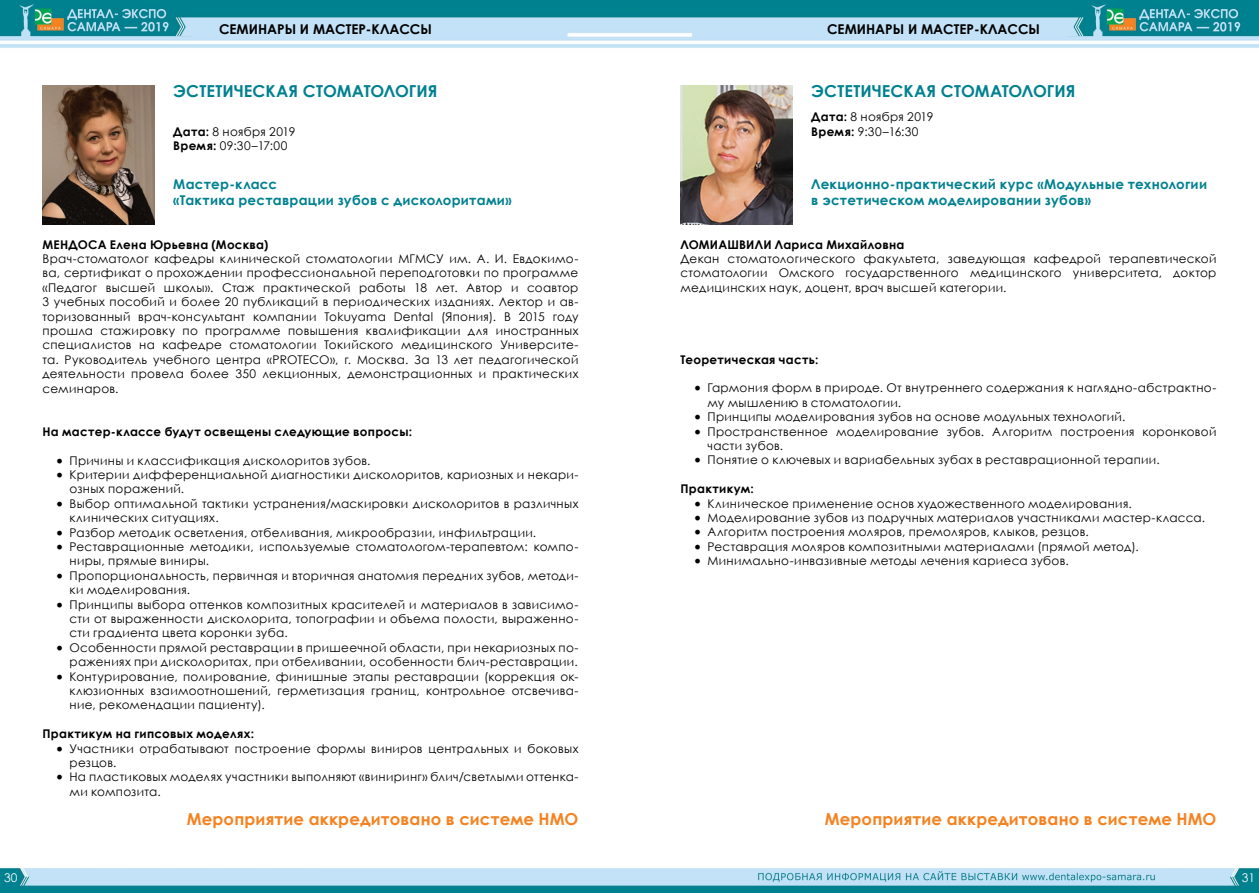
<style>
.page{position:relative;width:1259px;height:893px;background:#fff}
.page>*{position:absolute;margin:0;border:0;box-sizing:border-box;transform-origin:0 0}
.t1{font:700 16.5px "Century Gothic";letter-spacing:.01em;color:#f58220}
.t2{font:700 16.5px "Century Gothic";color:#008190}
.t3{font:700 13.5px/16.2px "Century Gothic";letter-spacing:.02em;color:#008190}
.t4{font:700 13.5px "Century Gothic";color:#000}
.t5{font:12px/14.4px "Century Gothic";letter-spacing:.025em;color:#000}
.t6{font:700 12px "Century Gothic";letter-spacing:.025em;color:#000}
.t7{font:12px "Century Gothic";color:#fff}
.s1{font-weight:700}
.s2{font-family:"Minion Pro";font-size:18px}
</style>
<div class="page">
<img style="left:0;top:0;width:1259px;height:893px">
<img style="left:43px;top:85px;width:111px;height:140px">
<img style="left:680px;top:85px;width:112px;height:140px">
<p class="t4" style="left:219px;top:19px;width:214px">СЕМИНАРЫ И МАСТЕР-КЛАССЫ</p>
<h1 class="t2" style="left:173px;top:79px;width:266px">ЭСТЕТИЧЕСКАЯ СТОМАТОЛОГИЯ</h1>
<p class="t5" style="left:173px;top:124px;width:124px"><span class="s1">Дата:</span> 8 ноября 2019<br><span class="s1">Время:</span> 09:30–17:00</p>
<p class="t3" style="left:173px;top:175px;width:340px">Мастер-класс<br>«Тактика реставрации зубов с дисколоритами»</p>
<p class="t6" style="left:43px;top:235px;width:227px">МЕНДОСА Елена Юрьевна (Москва)</p>
<p class="t5" style="left:43px;top:251px;width:537px;text-align:justify">Врач-стоматолог кафедры клинической стоматологии МГМСУ им. А. И. Евдокимо&shy;ва, сертификат о прохождении профессиональной переподготовки по программе «Педагог высшей школы». Стаж практической работы 18 лет. Автор и соавтор 3 учебных пособий и более 20 публикаций в периодических изданиях. Лектор и ав&shy;торизованный врач-консультант компании Tokuyama Dental (Япония). В 2015 году прошла стажировку по программе повышения квалификации для иностранных специалистов на кафедре стоматологии Токийского медицинского Университе&shy;та. Руководитель учебного центра «PROTECO», г. Москва. За 13 лет педагогической деятельности провела более 350 лекционных, демонстрационных и практических семинаров.</p>
<p class="t6" style="left:43px;top:422px;width:371px">На мастер-классе будут освещены следующие вопросы:</p>
<p class="t5" style="left:56px;top:453px;width:316px"><span class="s2">•</span> Причины и классификация дисколоритов зубов.</p>
<p class="t5" style="left:70px;top:467px;width:510px;text-indent:-14px"><span class="s2">•</span> Критерии дифференциальной диагностики дисколоритов, кариозных и некари&shy;озных поражений.</p>
<p class="t5" style="left:70px;top:496px;width:510px;text-indent:-14px"><span class="s2">•</span> Выбор оптимальной тактики устранения/маскировки дисколоритов в различных клинических ситуациях.</p>
<p class="t5" style="left:56px;top:525px;width:482px"><span class="s2">•</span> Разбор методик осветления, отбеливания, микрообразии, инфильтрации.</p>
<p class="t5" style="left:70px;top:539px;width:510px;text-indent:-14px"><span class="s2">•</span> Реставрационные методики, используемые стоматологом-терапевтом: компо&shy;ниры, прямые виниры.</p>
<p class="t5" style="left:70px;top:568px;width:510px;text-indent:-14px"><span class="s2">•</span> Пропорциональность, первичная и вторичная анатомия передних зубов, методи&shy;ки моделирования.</p>
<p class="t5" style="left:70px;top:597px;width:510px;text-align:justify;text-indent:-14px"><span class="s2">•</span> Принципы выбора оттенков композитных красителей и материалов в зависимо&shy;сти от выраженности дисколорита, топографии и объема полости, выраженно&shy;сти градиента цвета коронки зуба.</p>
<p class="t5" style="left:56px;top:640px;width:524px;text-align:right"><span class="s2">•</span> Особенности прямой реставрации в пришеечной области, при некариозных по&shy;ражениях при дисколоритах, при отбеливании, особенности блич-реставрации.</p>
<p class="t5" style="left:70px;top:669px;width:510px;text-align:justify;text-indent:-14px"><span class="s2">•</span> Контурирование, полирование, финишные этапы реставрации (коррекция ок&shy;клюзионных взаимоотношений, герметизация границ, контрольное отсвечива&shy;ние, рекомендации пациенту).</p>
<p class="t6" style="left:43px;top:725px;width:213px">Практикум на гипсовых моделях:</p>
<p class="t5" style="left:70px;top:741px;width:510px;text-indent:-14px"><span class="s2">•</span> Участники отрабатывают построение формы виниров центральных и боковых резцов.</p>
<p class="t5" style="left:70px;top:770px;width:510px;text-indent:-14px"><span class="s2">•</span> На пластиковых моделях участники выполняют «виниринг» блич/светлыми оттенка&shy;ми композита.</p>
<h1 class="t1" style="left:187px;top:806px;width:393px">Мероприятие аккредитовано в системе НМО</h1>
<p class="t4" style="left:827px;top:19px;width:214px">СЕМИНАРЫ И МАСТЕР-КЛАССЫ</p>
<h1 class="t2" style="left:811px;top:79px;width:266px">ЭСТЕТИЧЕСКАЯ СТОМАТОЛОГИЯ</h1>
<p class="t5" style="left:811px;top:110px;width:124px"><span class="s1">Дата:</span> 8 ноября 2019<br><span class="s1">Время:</span> 9:30–16:30</p>
<p class="t3" style="left:811px;top:175px;width:397px">Лекционно-практический курс «Модульные технологии в эстетическом моделировании зубов»</p>
<p class="t6" style="left:680px;top:235px;width:225px">ЛОМИАШВИЛИ Лариса Михайловна</p>
<p class="t5" style="left:680px;top:251px;width:537px;text-align:justify">Декан стоматологического факультета, заведующая кафедрой терапевтической стоматологии Омского государственного медицинского университета, доктор медицинских наук, доцент, врач высшей категории.</p>
<p class="t6" style="left:680px;top:350px;width:139px">Теоретическая часть:</p>
<p class="t5" style="left:707px;top:381px;width:510px;text-indent:-14px"><span class="s2">•</span> Гармония форм в природе. От внутреннего содержания к наглядно-абстрактно&shy;му мышлению в стоматологии.</p>
<p class="t5" style="left:694px;top:409px;width:433px"><span class="s2">•</span> Принципы моделирования зубов на основе модульных технологий.</p>
<p class="t5" style="left:707px;top:424px;width:510px;text-indent:-14px"><span class="s2">•</span> Пространственное моделирование зубов. Алгоритм построения коронковой части зубов.</p>
<p class="t5" style="left:694px;top:453px;width:467px"><span class="s2">•</span> Понятие о ключевых и вариабельных зубах в реставрационной терапии.</p>
<p class="t6" style="left:680px;top:480px;width:75px">Практикум:</p>
<p class="t5" style="left:694px;top:496px;width:439px"><span class="s2">•</span> Клиническое применение основ художественного моделирования.</p>
<p class="t5" style="left:694px;top:510px;width:512px"><span class="s2">•</span> Моделирование зубов из подручных материалов участниками мастер-класса.</p>
<p class="t5" style="left:694px;top:525px;width:396px"><span class="s2">•</span> Алгоритм построения моляров, премоляров, клыков, резцов.</p>
<p class="t5" style="left:694px;top:539px;width:446px"><span class="s2">•</span> Реставрация моляров композитными материалами (прямой метод).</p>
<p class="t5" style="left:694px;top:553px;width:376px"><span class="s2">•</span> Минимально-инвазивные методы лечения кариеса зубов.</p>
<h1 class="t1" style="left:825px;top:806px;width:393px">Мероприятие аккредитовано в системе НМО</h1>
<p class="t7" style="left:4px;top:869px;width:15px">30</p>
<p class="t7" style="left:1241px;top:869px;width:15px">31</p>
</div>
